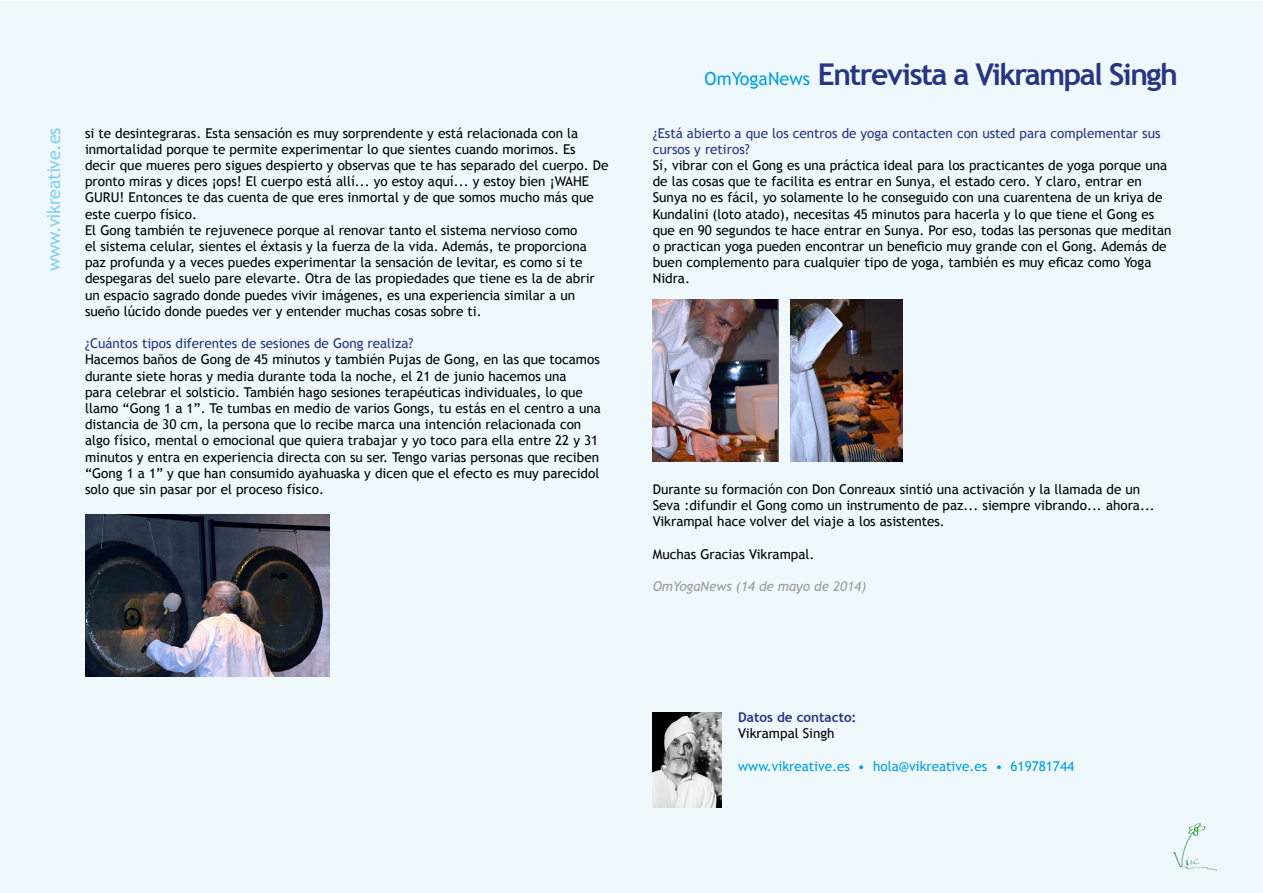
<style>
.page{position:relative;width:1263px;height:893px;background:#fff}
.page>*{position:absolute;margin:0;border:0;box-sizing:border-box;transform-origin:0 0}
.t1{font:700 30px "Trebuchet MS";letter-spacing:-.05em;color:#273583}
.t2{font:18px "Trebuchet MS";letter-spacing:-.02em;color:#83cff5}
.t3{font:18px "Trebuchet MS";color:#009fe3}
.t4{font:13.5px/16.2px "Trebuchet MS";color:#000}
.t5{font:13.5px/16.2px "Trebuchet MS";color:#273583}
.t6{font:13.5px "Trebuchet MS";color:#009fe3}
.t7{font:italic 13.5px "Trebuchet MS";color:#9d9c9c}
.t8{font:700 13.5px "Trebuchet MS";color:#273583}
</style>
<div class="page">
<div style="left:1px;top:1px;width:1262px;height:891px;background:#eef8fd"></div>
<img style="left:1173px;top:823px;width:43px;height:48px">
<img style="left:653px;top:712px;width:68px;height:96px">
<img style="left:85px;top:514px;width:245px;height:162px">
<img style="left:653px;top:299px;width:125px;height:162px">
<img style="left:791px;top:299px;width:112px;height:162px">
<p class="t2" style="left:43px;top:271px;width:144px;rotate:-90deg">www.vikreative.es</p>
<p class="t4" style="left:85px;top:125px;width:525px">si te desintegraras. Esta sensación es muy sorprendente y está relacionada con la inmortalidad porque te permite experimentar lo que sientes cuando morimos. Es decir que mueres pero sigues despierto y observas que te has separado del cuerpo. De pronto miras y dices ¡ops! El cuerpo está allí... yo estoy aquí... y estoy bien ¡WAHE GURU! Entonces te das cuenta de que eres inmortal y de que somos mucho más que este cuerpo físico.</p>
<p class="t4" style="left:85px;top:222px;width:511px">El Gong también te rejuvenece porque al renovar tanto el sistema nervioso como<br>el sistema celular, sientes el éxtasis y la fuerza de la vida. Además, te proporciona paz profunda y a veces puedes experimentar la sensación de levitar, es como si te despegaras del suelo pare elevarte. Otra de las propiedades que tiene es la de abrir un espacio sagrado donde puedes vivir imágenes, es una experiencia similar a un sueño lúcido donde puedes ver y entender muchas cosas sobre ti.</p>
<p class="t5" style="left:85px;top:335px;width:330px">¿Cuántos tipos diferentes de sesiones de Gong realiza?</p>
<p class="t4" style="left:85px;top:352px;width:517px">Hacemos baños de Gong de 45 minutos y también Pujas de Gong, en las que tocamos durante siete horas y media durante toda la noche, el 21 de junio hacemos una<br>para celebrar el solsticio. También hago sesiones terapéuticas individuales, lo que llamo “Gong 1 a 1”. Te tumbas en medio de varios Gongs, tu estás en el centro a una distancia de 30 cm, la persona que lo recibe marca una intención relacionada con algo físico, mental o emocional que quiera trabajar y yo toco para ella entre 22 y 31 minutos y entra en experiencia directa con su ser. Tengo varias personas que reciben “Gong 1 a 1” y que han consumido ayahuaska y dicen que el efecto es muy parecidol solo que sin pasar por el proceso físico.</p>
<p class="t3" style="left:705px;top:68px;width:107px">OmYogaNews</p>
<p class="t1" style="left:818px;top:56px;width:362px">Entrevista a Vikrampal Singh</p>
<p class="t5" style="left:653px;top:125px;width:509px">¿Está abierto a que los centros de yoga contacten con usted para complementar sus cursos y retiros?</p>
<p class="t4" style="left:653px;top:157px;width:520px">Sí, vibrar con el Gong es una práctica ideal para los practicantes de yoga porque una de las cosas que te facilita es entrar en Sunya, el estado cero. Y claro, entrar en Sunya no es fácil, yo solamente lo he conseguido con una cuarentena de un kriya de Kundalini (loto atado), necesitas 45 minutos para hacerla y lo que tiene el Gong es que en 90 segundos te hace entrar en Sunya. Por eso, todas las personas que meditan o practican yoga pueden encontrar un beneficio muy grande con el Gong. Además de buen complemento para cualquier tipo de yoga, también es muy eficaz como Yoga Nidra.</p>
<p class="t4" style="left:653px;top:481px;width:504px">Durante su formación con Don Conreaux sintió una activación y la llamada de un<br>Seva :difundir el Gong como un instrumento de paz... siempre vibrando... ahora...<br>Vikrampal hace volver del viaje a los asistentes.</p>
<p class="t4" style="left:653px;top:546px;width:163px">Muchas Gracias Vikrampal.</p>
<p class="t7" style="left:653px;top:578px;width:215px">OmYogaNews (14 de mayo de 2014)</p>
<p class="t8" style="left:738px;top:709px;width:120px">Datos de contacto:</p>
<p class="t4" style="left:738px;top:726px;width:98px">Vikrampal Singh</p>
<p class="t6" style="left:738px;top:758px;width:337px">www.vikreative.es • hola@vikreative.es • 619781744</p>
</div>
